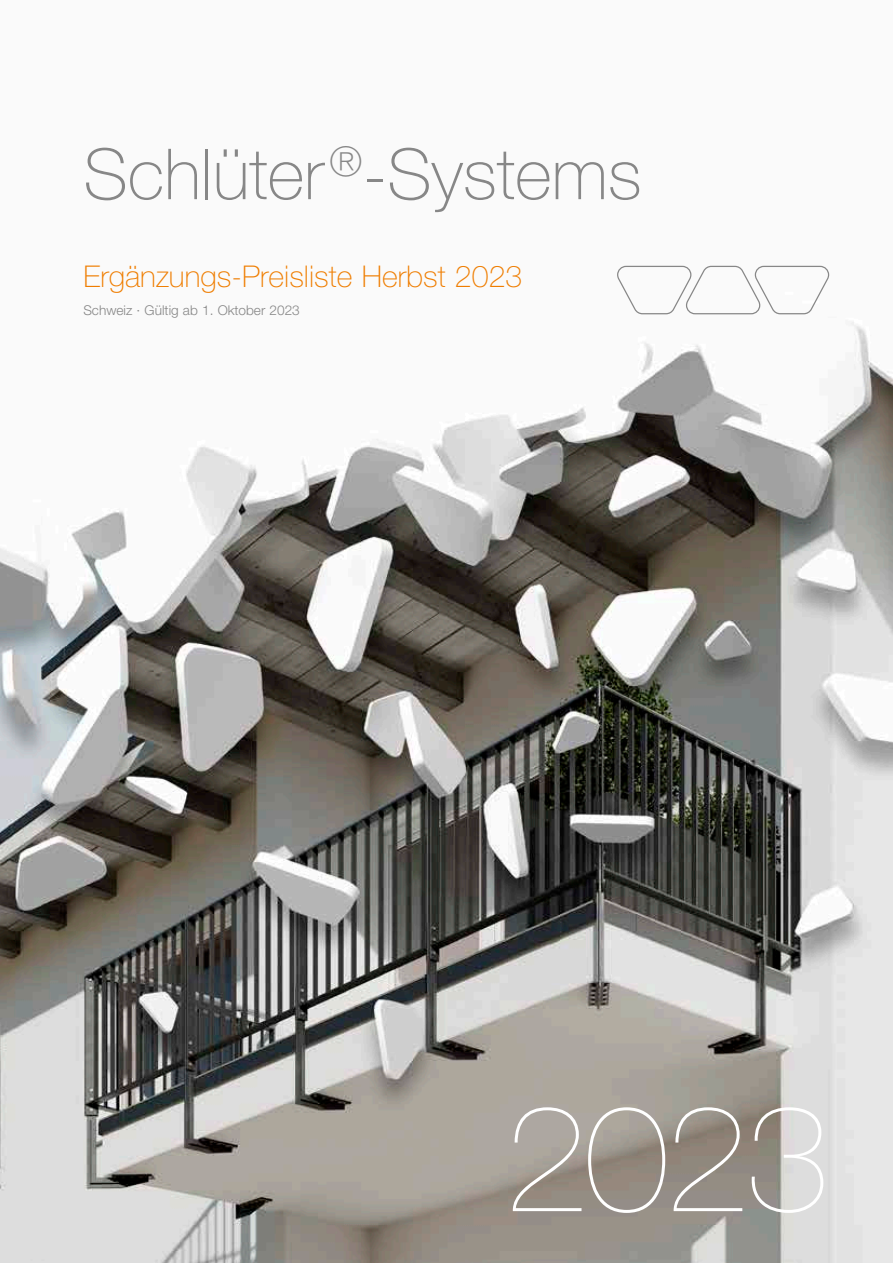
<style>
.page{position:relative;width:893px;height:1263px;background:#fff}
.page>*{position:absolute;margin:0;border:0;box-sizing:border-box;transform-origin:0 0}
.t1{font:200 150px "Helvetica Neue LT Pro";color:#fff}
.t2{font:100 70.5px "Helvetica Neue LT Pro";color:#878787}
.t3{font:100 30px "Helvetica Neue LT Pro";color:#ef7d00}
.t4{font:300 13.5px "Helvetica Neue LTW1 G";color:#878787}
</style>
<div class="page">
<img style="left:0;top:265px;width:893px;height:998px">
<svg style="left:617px;top:266px;width:212px;height:48px"></svg>
<h2 class="t2" style="left:83px;top:134px;width:560px">Schlüter <sup>®</sup>-Systems</h2>
<p class="t3" style="left:83px;top:259px;width:441px">Ergänzungs-Preisliste Herbst 2023</p>
<p class="t4" style="left:83px;top:302px;width:218px">Schweiz · Gültig ab 1. Oktober 2023</p>
<h1 class="t1" style="left:505px;top:1071px;width:326px">2023</h1>
</div>
